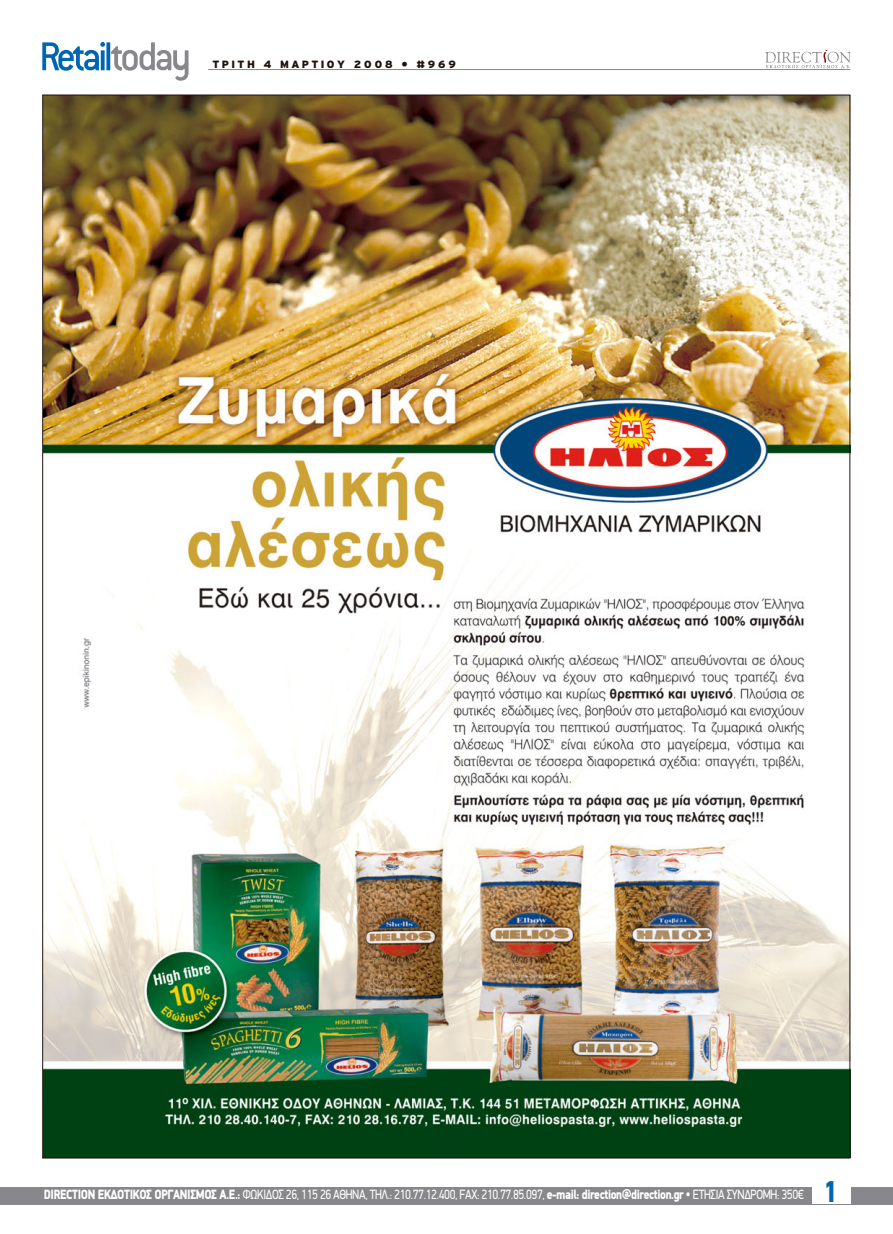
<style>
.page{position:relative;width:893px;height:1234px;background:#fff}
.page>*{position:absolute;margin:0;border:0;box-sizing:border-box;transform-origin:0 0}
.t1{font:900 condensed 30px "PF Din Text";color:#0066b1}
.t2{font:13.5px "PF Din Display";letter-spacing:-.03em;color:#fff;scale:.82 1}
.t3{font:900 10.5px "PF Transit";letter-spacing:.235em;color:#1f120d}
.s1{font-weight:900}
</style>
<div class="page">
<img style="left:44px;top:97px;width:804px;height:1059px">
<div style="left:0;top:1186px;width:893px;height:17px;background:#88878b"></div>
<div style="left:812px;top:1165px;width:38px;height:38px;background:#fff"></div>
<svg style="left:42px;top:43px;width:63px;height:28px"></svg>
<svg style="left:106px;top:43px;width:4px;height:27px"></svg>
<svg style="left:111px;top:43px;width:78px;height:38px"></svg>
<div style="left:760px;top:50px;width:90px;height:20px;background:linear-gradient(to right,#f6f6f6,#f7f7f7)"></div>
<svg style="left:765px;top:50px;width:85px;height:18px"></svg>
<hr style="left:208px;top:69px;width:642px;height:1px;background:#88878b">
<p class="t3" style="left:212px;top:60px;width:246px">ΤΡΙΤΗ 4 ΜΑΡΤΙΟΥ 2008 • #969</p>
<p class="t2" style="left:44px;top:1189px;width:929px"><span class="s1">DIRECTION ΕΚΔΟΤΙΚΟΣ ΟΡΓΑΝΙΣΜΟΣ A.E.:</span> ΦΩΚΙΔΟΣ 26, 115 26 AΘΗΝΑ, ΤΗΛ.: 210.77.12.400, FAX: 210.77.85.097, <span class="s1">e-mail: direction@direction.gr</span> • EΤΗΣΙΑ ΣΥΝΔΡΟΜΗ: 350€</p>
<h1 class="t1" style="left:824px;top:1180px;width:15px">1</h1>
</div>
